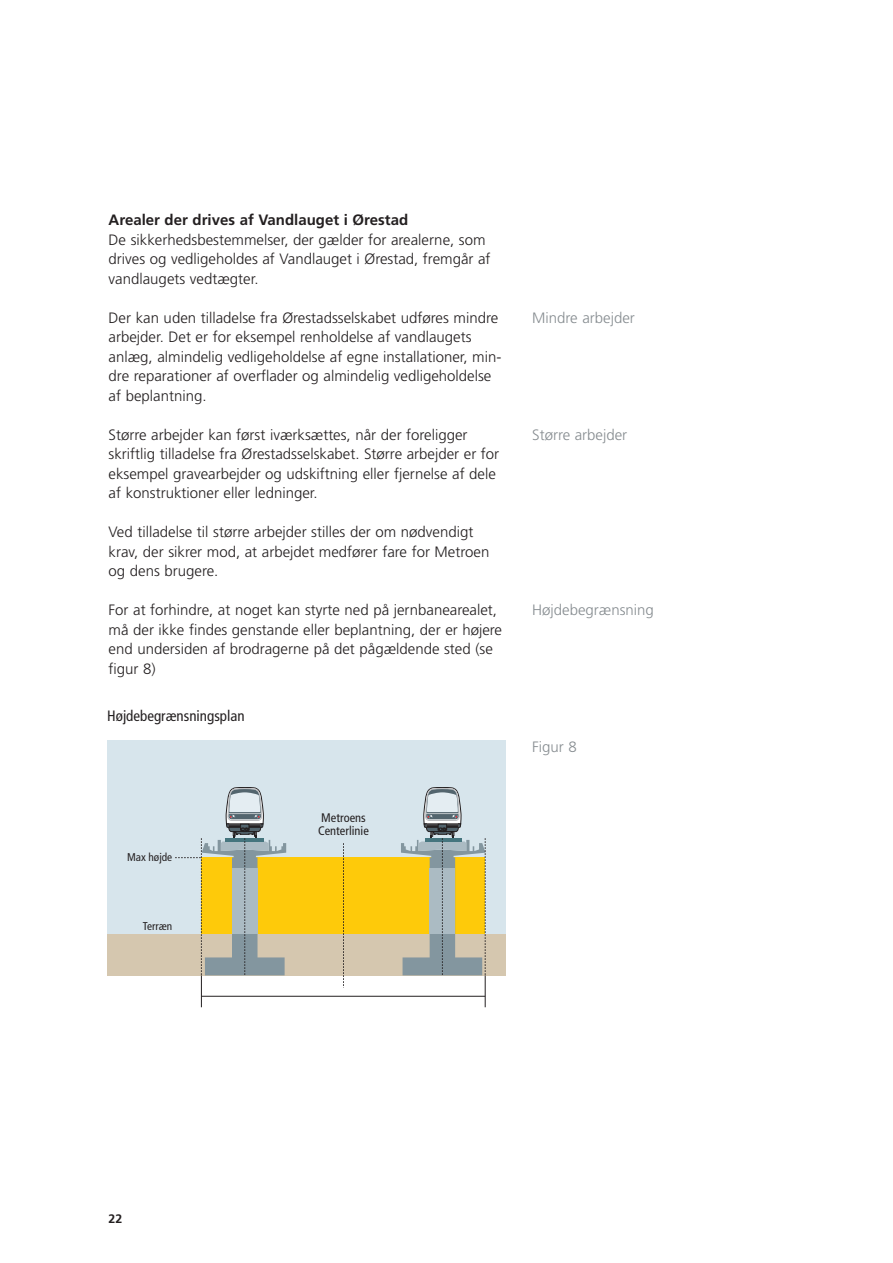
<style>
.page{position:relative;width:893px;height:1263px;background:#fff}
.page>*{position:absolute;margin:0;border:0;box-sizing:border-box;transform-origin:0 0}
.t1{font:300 15px/19.5px "Frutiger";color:#231f20}
.t2{font:300 15px "Frutiger";color:#868c90}
.t3{font:700 15px "Frutiger";color:#231f20}
.t4{font:condensed 15px "Frutiger";color:#231f20}
.t5{font:condensed 12.45px/13.2px "Frutiger";color:#231f20}
.t6{font:700 12.3px "Frutiger";color:#231f20}
.t7{font:condensed 11.25px "Frutiger";color:#231f20}
</style>
<div class="page">
<svg style="left:107px;top:740px;width:399px;height:268px;background:#d8d6b7"></svg>
<p class="t3" style="left:109px;top:214px;width:301px">Arealer der drives af Vandlauget i Ørestad</p>
<p class="t1" style="left:109px;top:231px;width:383px">De sikkerhedsbestemmelser, der gælder for arealerne, som drives og vedligeholdes af Vandlauget i Ørestad, fremgår af vandlaugets vedtægter.</p>
<p class="t1" style="left:109px;top:309px;width:394px">Der kan uden tilladelse fra Ørestadsselskabet udføres mindre arbejder. Det er for eksempel renholdelse af vandlaugets anlæg, almindelig vedligeholdelse af egne installationer, min&shy;dre reparationer af overflader og almindelig vedligeholdelse af beplantning.</p>
<p class="t1" style="left:109px;top:426px;width:392px">Større arbejder kan først iværksættes, når der foreligger skriftlig tilladelse fra Ørestadsselskabet. Større arbejder er for eksempel gravearbejder og udskiftning eller fjernelse af dele af konstruktioner eller ledninger.</p>
<p class="t1" style="left:109px;top:523px;width:382px">Ved tilladelse til større arbejder stilles der om nødvendigt krav, der sikrer mod, at arbejdet medfører fare for Metroen og dens brugere.</p>
<p class="t1" style="left:109px;top:601px;width:395px">For at forhindre, at noget kan styrte ned på jernbanearealet, må der ikke findes genstande eller beplantning, der er højere end undersiden af brodragerne på det pågældende sted (se figur 8)</p>
<p class="t4" style="left:107px;top:710px;width:139px">Højdebegrænsningsplan</p>
<p class="t7" style="left:127px;top:852px;width:47px">Max højde</p>
<p class="t7" style="left:143px;top:921px;width:31px">Terræn</p>
<p class="t5" style="left:318px;top:812px;width:52px">Metroens<br>Centerlinie</p>
<p class="t2" style="left:532px;top:311px;width:104px">Mindre arbejder</p>
<p class="t2" style="left:532px;top:428px;width:97px">Større arbejder</p>
<p class="t2" style="left:532px;top:604px;width:123px">Højdebegrænsning</p>
<p class="t2" style="left:532px;top:740px;width:46px">Figur 8</p>
<p class="t6" style="left:109px;top:1214px;width:15px">22</p>
</div>
